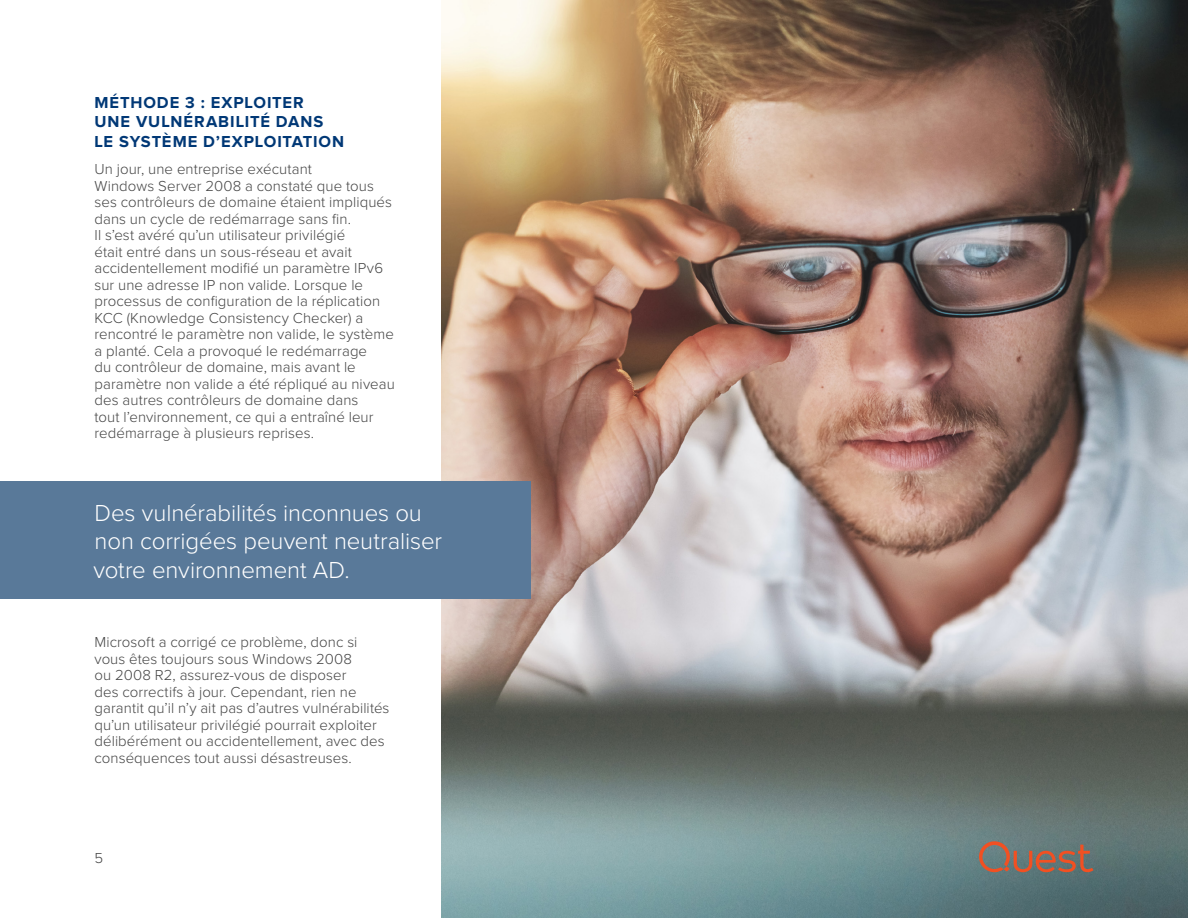
<style>
.page{position:relative;width:1188px;height:918px;background:#fff}
.page>*{position:absolute;margin:0;border:0;box-sizing:border-box;transform-origin:0 0}
.Callout_Box_Medium{font:300 24px/28.8px "Proxima Nova";letter-spacing:-.005em;color:#fff}
.Body{font:700 16.5px/19.8px "Proxima Nova";letter-spacing:.055em;color:#003876}
.Body-2{font:300 15px/16.5px "Proxima Nova";letter-spacing:.005em;color:#444}
</style>
<div class="page">
<img style="left:441px;top:0;width:747px;height:918px">
<svg style="left:979px;top:841px;width:114px;height:31px;background:#886f64"></svg>
<div style="left:0;top:481px;width:530px;height:117px;background:#597999"></div>
<p class="Body" style="left:94px;top:93px;width:251px">MÉTHODE 3 : EXPLOITER<br>UNE VULNÉRABILITÉ DANS<br>LE SYSTÈME D’EXPLOITATION</p>
<p class="Body-2" style="left:94px;top:161px;width:302px">Un jour, une entreprise exécutant<br>Windows Server 2008 a constaté que tous ses contrôleurs de domaine étaient impliqués dans un cycle de redémarrage sans fin.<br>Il s’est avéré qu’un utilisateur privilégié<br>était entré dans un sous-réseau et avait accidentellement modifié un paramètre IPv6 sur une adresse IP non valide. Lorsque le processus de configuration de la réplication KCC (Knowledge Consistency Checker) a rencontré le paramètre non valide, le système a planté. Cela a provoqué le redémarrage<br>du contrôleur de domaine, mais avant le paramètre non valide a été répliqué au niveau des autres contrôleurs de domaine dans<br>tout l’environnement, ce qui a entraîné leur redémarrage à plusieurs reprises.</p>
<p class="Callout_Box_Medium" style="left:94px;top:497px;width:350px">Des vulnérabilités inconnues ou non corrigées peuvent neutraliser votre environnement AD.</p>
<p class="Body-2" style="left:94px;top:633px;width:297px">Microsoft a corrigé ce problème, donc si vous êtes toujours sous Windows 2008<br>ou 2008 R2, assurez-vous de disposer<br>des correctifs à jour. Cependant, rien ne garantit qu’il n’y ait pas d’autres vulnérabilités qu’un utilisateur privilégié pourrait exploiter délibérément ou accidentellement, avec des conséquences tout aussi désastreuses.</p>
<p class="Body-2" style="left:94px;top:849px;width:10px">5</p>
</div>
